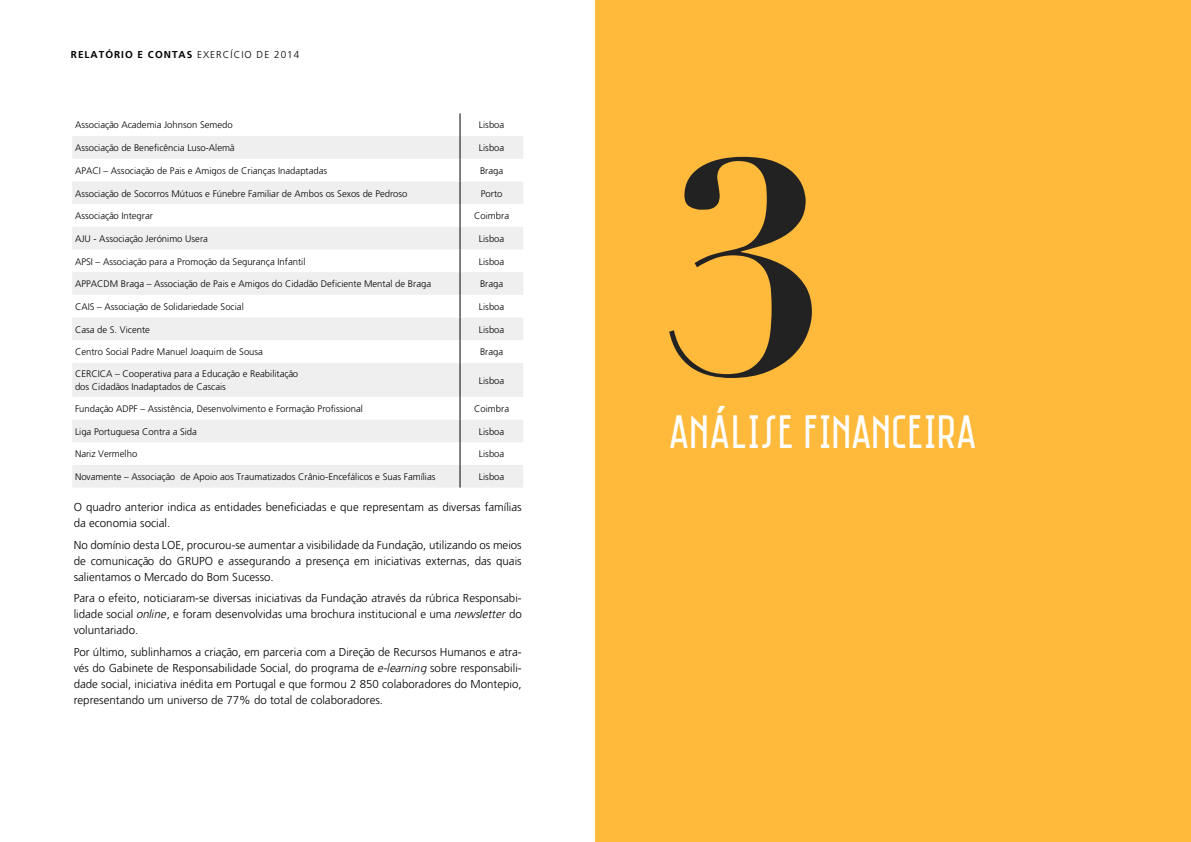
<style>
.page{position:relative;width:1191px;height:842px;background:#fff}
.page>*{position:absolute;margin:0;border:0;box-sizing:border-box;transform-origin:0 0}
.t1{font:47.9px "Saniretro";color:#fff}
.t2{font:300 11.5px/16px "Montepio";color:#000;text-align:justify}
.t3{font:700 10px "Montepio";letter-spacing:.1em;color:#000}
.t4{font:300 9.5px/13px "Montepio";color:#000}
.s1{font-weight:300}
.s2{font-style:italic}
</style>
<div class="page">
<div style="left:595px;top:0;width:596px;height:842px;background:#ffb93b"></div>
<svg style="left:669px;top:157px;width:143px;height:221px"></svg>
<svg style="left:72px;top:136px;width:451px;height:352px;fill:#efeff0"></svg>
<svg style="left:460px;top:113px;width:1px;height:250px"></svg>
<hr style="left:460px;top:363px;width:1px;height:34px;background:#000">
<svg style="left:460px;top:397px;width:1px;height:91px"></svg>
<p class="t3" style="left:71px;top:48px;width:230px">RELATÓRIO E CONTAS <span class="s1">EXERCÍCIO DE 2014</span></p>
<p class="t4" style="left:75px;top:119px;width:159px">Associação Academia Johnson Semedo</p>
<p class="t4" style="left:479px;top:119px;width:27px">Lisboa</p>
<p class="t4" style="left:75px;top:141px;width:161px">Associação de Beneficência Luso-Alemã</p>
<p class="t4" style="left:479px;top:141px;width:27px">Lisboa</p>
<p class="t4" style="left:75px;top:164px;width:254px">APACI – Associação de Pais e Amigos de Crianças Inadaptadas</p>
<p class="t4" style="left:480px;top:164px;width:25px">Braga</p>
<p class="t4" style="left:75px;top:187px;width:334px">Associação de Socorros Mútuos e Fúnebre Familiar de Ambos os Sexos de Pedroso</p>
<p class="t4" style="left:481px;top:187px;width:23px">Porto</p>
<p class="t4" style="left:75px;top:209px;width:79px">Associação Integrar</p>
<p class="t4" style="left:474px;top:209px;width:36px">Coimbra</p>
<p class="t4" style="left:75px;top:232px;width:134px">AJU - Associação Jerónimo Usera</p>
<p class="t4" style="left:479px;top:232px;width:27px">Lisboa</p>
<p class="t4" style="left:75px;top:255px;width:232px">APSI – Associação para a Promoção da Segurança Infantil</p>
<p class="t4" style="left:479px;top:255px;width:27px">Lisboa</p>
<p class="t4" style="left:75px;top:277px;width:357px">APPACDM Braga – Associação de Pais e Amigos do Cidadão Deficiente Mental de Braga</p>
<p class="t4" style="left:480px;top:277px;width:25px">Braga</p>
<p class="t4" style="left:75px;top:300px;width:170px">CAIS – Associação de Solidariedade Social</p>
<p class="t4" style="left:479px;top:300px;width:27px">Lisboa</p>
<p class="t4" style="left:75px;top:323px;width:76px">Casa de S. Vicente</p>
<p class="t4" style="left:479px;top:323px;width:27px">Lisboa</p>
<p class="t4" style="left:75px;top:345px;width:189px">Centro Social Padre Manuel Joaquim de Sousa</p>
<p class="t4" style="left:480px;top:345px;width:25px">Braga</p>
<p class="t4" style="left:75px;top:367px;width:224px">CERCICA – Cooperativa para a Educação e Reabilitação dos Cidadãos Inadaptados de Cascais</p>
<p class="t4" style="left:479px;top:374px;width:27px">Lisboa</p>
<p class="t4" style="left:75px;top:402px;width:289px">Fundação ADPF – Assistência, Desenvolvimento e Formação Profissional</p>
<p class="t4" style="left:474px;top:402px;width:36px">Coimbra</p>
<p class="t4" style="left:75px;top:425px;width:123px">Liga Portuguesa Contra a Sida</p>
<p class="t4" style="left:479px;top:425px;width:27px">Lisboa</p>
<p class="t4" style="left:75px;top:447px;width:64px">Nariz Vermelho</p>
<p class="t4" style="left:479px;top:447px;width:27px">Lisboa</p>
<p class="t4" style="left:75px;top:470px;width:362px">Novamente – Associação de Apoio aos Traumatizados Crânio-Encefálicos e Suas Famílias</p>
<p class="t4" style="left:479px;top:470px;width:27px">Lisboa</p>
<p class="t2" style="left:74px;top:499px;width:449px">O quadro anterior indica as entidades beneficiadas e que representam as diversas famílias da economia social.</p>
<p class="t2" style="left:74px;top:537px;width:449px">No domínio desta LOE, procurou-se aumentar a visibilidade da Fundação, utilizando os meios de comunicação do GRUPO e assegurando a presença em iniciativas externas, das quais salientamos o Mercado do Bom Sucesso.</p>
<p class="t2" style="left:74px;top:590px;width:449px">Para o efeito, noticiaram-se diversas iniciativas da Fundação através da rúbrica Responsabi&shy;lidade social <span class="s2">online</span>, e foram desenvolvidas uma brochura institucional e uma <span class="s2">newsletter</span> do voluntariado.</p>
<p class="t2" style="left:74px;top:644px;width:449px">Por último, sublinhamos a criação, em parceria com a Direção de Recursos Humanos e atra&shy;vés do Gabinete de Responsabilidade Social, do programa de <span class="s2">e</span>-<span class="s2">learning</span> sobre responsabili&shy;dade social, iniciativa inédita em Portugal e que formou 2 850 colaboradores do Montepio, representando um universo de 77% do total de colaboradores.</p>
<h1 class="t1" style="left:669px;top:403px;width:309px">ANÁLISE FINANCEIRA</h1>
</div>
